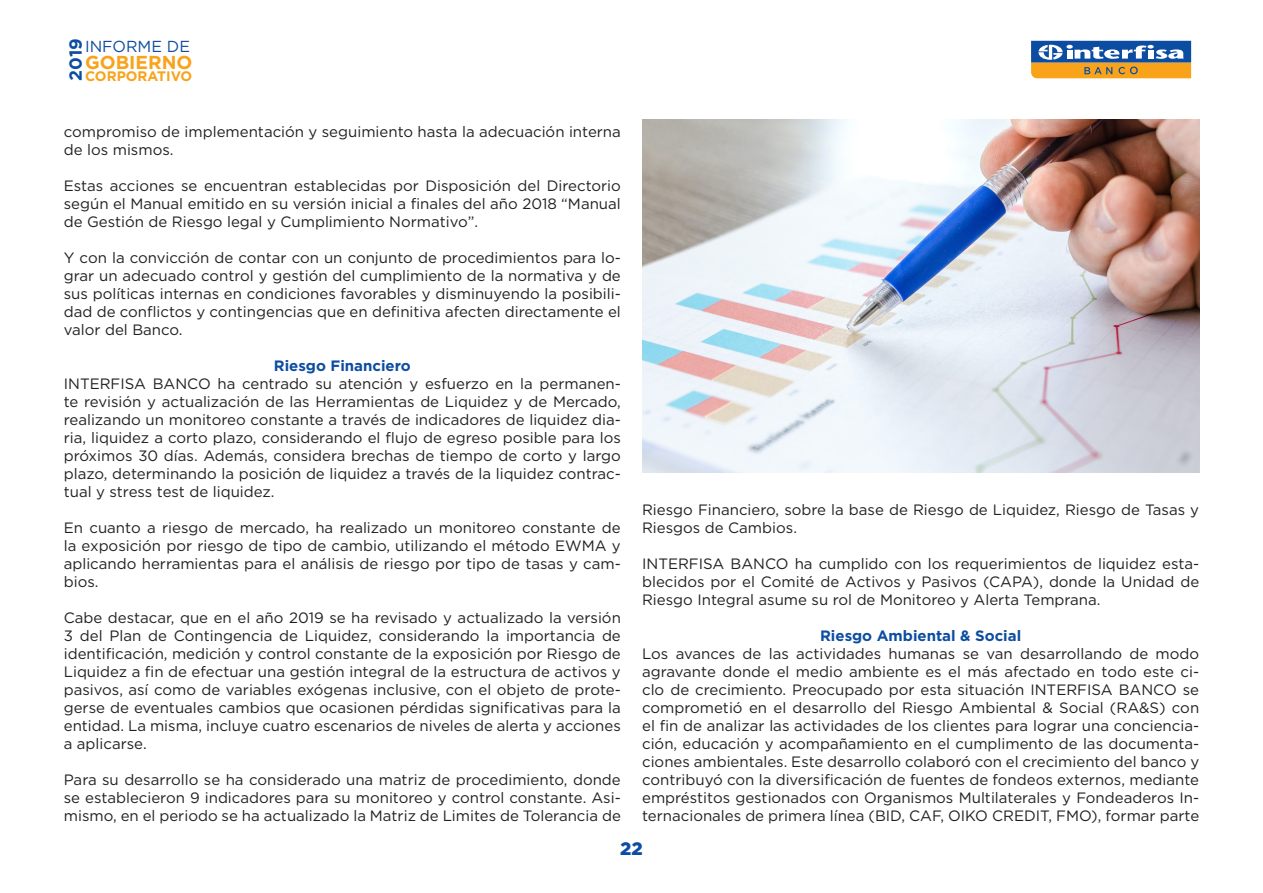
<style>
.page{position:relative;width:1263px;height:893px;background:#fff}
.page>*{position:absolute;margin:0;border:0;box-sizing:border-box;transform-origin:0 0}
.t1{font:700 18.75px "Gotham";color:#f9a31b}
.t2{font:900 18px "Gotham";color:#0d4da1}
.t3{font:700 17.55px "Gotham";color:#0d4da1}
.t4{font:15.9px "Gotham";color:#0d4da1}
.Texto{font:15px/18px "Gotham";color:#231f20;text-align:justify}
.t5{font:700 15px "Gotham";color:#0d4da1}
.t6{font:700 13.8px "Gotham";color:#f9a31b}
</style>
<div class="page">
<svg style="left:1030px;top:40px;width:162px;height:39px;background:#979282"></svg>
<img style="left:643px;top:119px;width:556px;height:353px">
<p class="t3" style="left:64px;top:81px;width:44px;rotate:-90deg">2019</p>
<p class="t4" style="left:85px;top:36px;width:106px">INFORME DE</p>
<p class="t1" style="left:85px;top:50px;width:109px">GOBIERNO</p>
<p class="t6" style="left:85px;top:67px;width:109px">CORPORATIVO</p>
<p class="Texto" style="left:64px;top:122px;width:559px">compromiso de implementación y seguimiento hasta la adecuación interna de los mismos.</p>
<p class="Texto" style="left:64px;top:176px;width:559px">Estas acciones se encuentran establecidas por Disposición del Directorio según el Manual emitido en su versión inicial a finales del año 2018 “Manual de Gestión de Riesgo legal y Cumplimiento Normativo”.</p>
<p class="Texto" style="left:64px;top:248px;width:559px">Y con la convicción de contar con un conjunto de procedimientos para lo&shy;grar un adecuado control y gestión del cumplimiento de la normativa y de sus políticas internas en condiciones favorables y disminuyendo la posibili&shy;dad de conflictos y contingencias que en definitiva afecten directamente el valor del Banco.</p>
<p class="t5" style="left:274px;top:356px;width:138px">Riesgo Financiero</p>
<p class="Texto" style="left:64px;top:374px;width:559px">INTERFISA BANCO ha centrado su atención y esfuerzo en la permanen&shy;te revisión y actualización de las Herramientas de Liquidez y de Mercado, realizando un monitoreo constante a través de indicadores de liquidez dia&shy;ria, liquidez a corto plazo, considerando el flujo de egreso posible para los próximos 30 días. Además, considera brechas de tiempo de corto y largo plazo, determinando la posición de liquidez a través de la liquidez contrac&shy;tual y stress test de liquidez.</p>
<p class="Texto" style="left:64px;top:518px;width:559px">En cuanto a riesgo de mercado, ha realizado un monitoreo constante de la exposición por riesgo de tipo de cambio, utilizando el método EWMA y aplicando herramientas para el análisis de riesgo por tipo de tasas y cam&shy;bios.</p>
<p class="Texto" style="left:64px;top:608px;width:559px">Cabe destacar, que en el año 2019 se ha revisado y actualizado la versión 3 del Plan de Contingencia de Liquidez, considerando la importancia de identificación, medición y control constante de la exposición por Riesgo de Liquidez a fin de efectuar una gestión integral de la estructura de activos y pasivos, así como de variables exógenas inclusive, con el objeto de prote&shy;gerse de eventuales cambios que ocasionen pérdidas significativas para la entidad. La misma, incluye cuatro escenarios de niveles de alerta y acciones a aplicarse.</p>
<p class="Texto" style="left:64px;top:770px;width:559px">Para su desarrollo se ha considerado una matriz de procedimiento, donde se establecieron 9 indicadores para su monitoreo y control constante. Asi&shy;mismo, en el periodo se ha actualizado la Matriz de Limites de Tolerancia de</p>
<p class="Texto" style="left:642px;top:500px;width:558px">Riesgo Financiero, sobre la base de Riesgo de Liquidez, Riesgo de Tasas y<br>Riesgos de Cambios.</p>
<p class="Texto" style="left:642px;top:554px;width:559px">INTERFISA BANCO ha cumplido con los requerimientos de liquidez esta&shy;blecidos por el Comité de Activos y Pasivos (CAPA), donde la Unidad de Riesgo Integral asume su rol de Monitoreo y Alerta Temprana.</p>
<p class="t5" style="left:820px;top:626px;width:203px">Riesgo Ambiental &amp; Social</p>
<p class="Texto" style="left:642px;top:644px;width:559px">Los avances de las actividades humanas se van desarrollando de modo agravante donde el medio ambiente es el más afectado en todo este ci&shy;clo de crecimiento. Preocupado por esta situación INTERFISA BANCO se comprometió en el desarrollo del Riesgo Ambiental &amp; Social (RA&amp;S) con el fin de analizar las actividades de los clientes para lograr una conciencia&shy;ción, educación y acompañamiento en el cumplimento de las documenta&shy;ciones ambientales. Este desarrollo colaboró con el crecimiento del banco y contribuyó con la diversificación de fuentes de fondeos externos, mediante empréstitos gestionados con Organismos Multilaterales y Fondeaderos In&shy;ternacionales de primera línea (BID, CAF, OIKO CREDIT, FMO), formar parte</p>
<p class="t2" style="left:620px;top:836px;width:24px">22</p>
</div>
